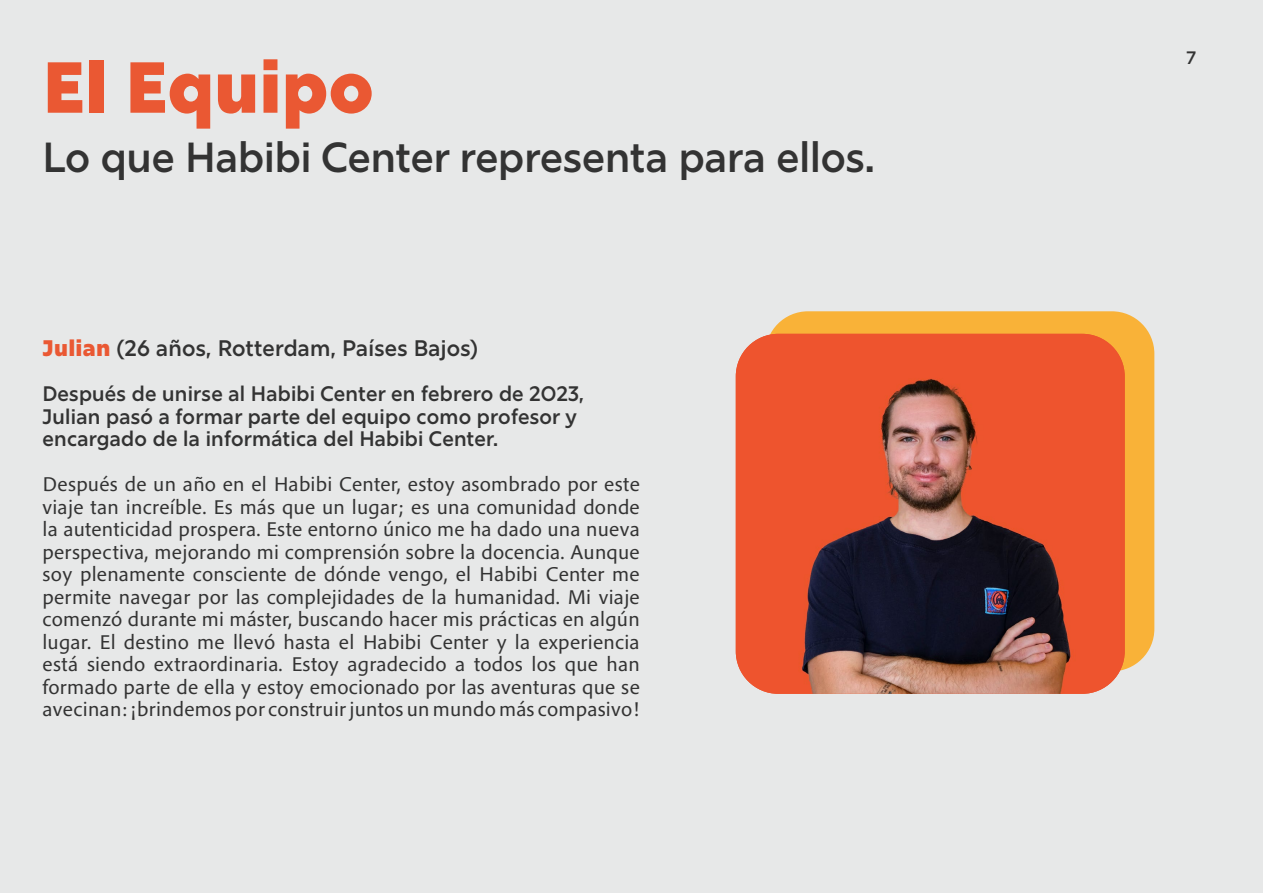
<style>
.page{position:relative;width:1263px;height:893px;background:#e7e8e8}
.page>*{position:absolute;margin:0;border:0;box-sizing:border-box;transform-origin:0 0}
.t1{font:900 72px "Rig Sans";color:#ea5833}
.t2{font:600 42px "Rig Sans";color:#333}
.t3{font:600 22.5px "Rig Sans";letter-spacing:.01em;color:#333}
.t4{font:21px/22.5px "Pelago VF";letter-spacing:.01em;color:#333;text-align:justify}
.t5{font:600 21px/22.5px "Rig Sans";letter-spacing:.01em;color:#333}
.t6{font:600 18px "Rig Sans";color:#333}
.s1{font-weight:900;color:#ea5833}
</style>
<div class="page">
<div style="left:765px;top:311px;width:389px;height:360px;background:#f9b238;border-radius:43px"></div>
<img style="left:736px;top:334px;width:389px;height:360px">
<h1 class="t1" style="left:43px;top:43px;width:333px">El Equipo</h1>
<h2 class="t2" style="left:43px;top:132px;width:834px">Lo que Habibi Center representa para ellos.</h2>
<p class="t3" style="left:43px;top:335px;width:437px"><span class="s1">Julian</span> (26 años, Rotterdam, Países Bajos)</p>
<p class="t5" style="left:43px;top:383px;width:543px">Después de unirse al Habibi Center en febrero de 2023,<br>Julian pasó a formar parte del equipo como profesor y encargado de la informática del Habibi Center.</p>
<p class="t4" style="left:43px;top:473px;width:599px">Después de un año en el Habibi Center, estoy asombrado por este viaje tan increíble. Es más que un lugar; es una comunidad donde la autenticidad prospera. Este entorno único me ha dado una nueva perspectiva, mejorando mi comprensión sobre la docencia. Aunque soy plenamente consciente de dónde vengo, el Habibi Center me permite navegar por las complejidades de la humanidad. Mi viaje comenzó durante mi máster, buscando hacer mis prácticas en algún lugar. El destino me llevó hasta el Habibi Center y la experiencia está siendo extraordinaria. Estoy agradecido a todos los que han formado parte de ella y estoy emocionado por las aventuras que se avecinan: ¡brindemos por construir juntos un mundo más compasivo!</p>
<p class="t6" style="left:1186px;top:47px;width:11px">7</p>
</div>
